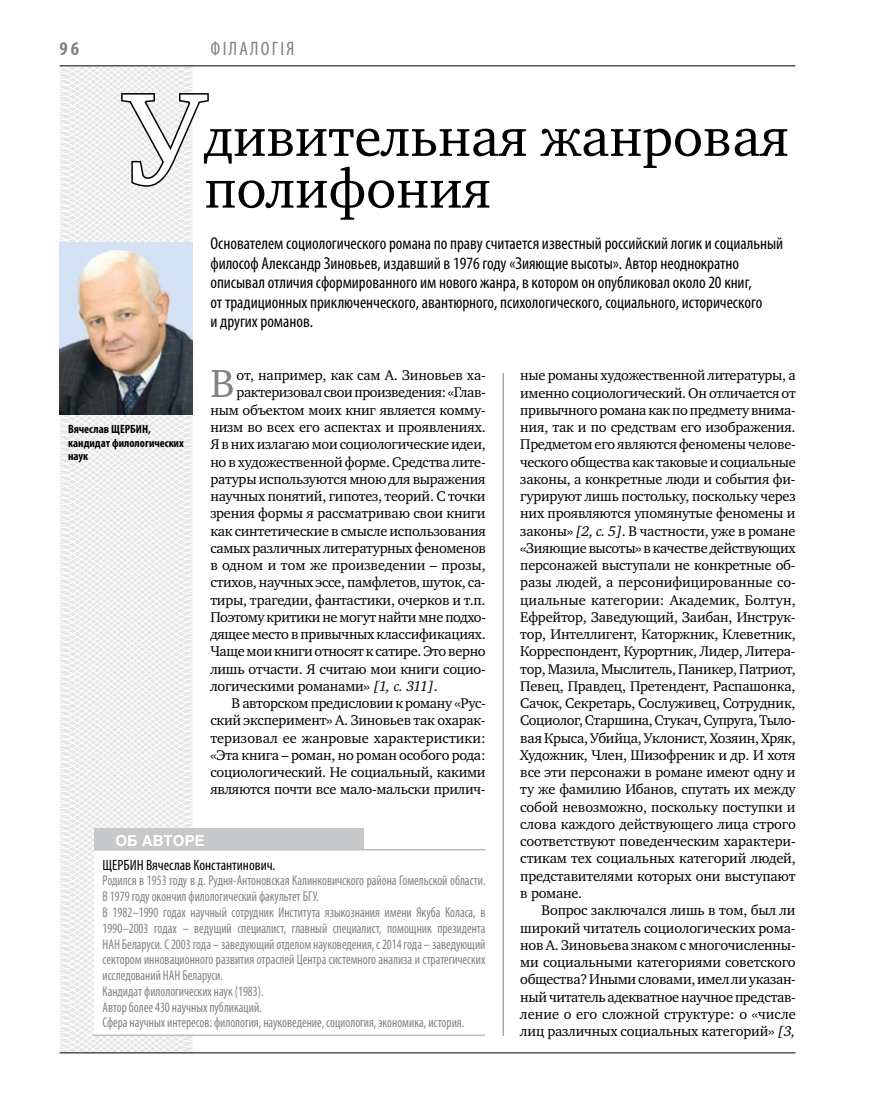
<style>
.page{position:relative;width:872px;height:1106px;background:#fff}
.page>*{position:absolute;margin:0;border:0;box-sizing:border-box;transform-origin:0 0}
.t1{font:132.6px "Charter C";color:#fff}
.t2{font:55.5px/51.8px "Charter C";color:#000}
.t3{font:40.05px "Charter C";color:#808285}
.t4{font:condensed 19.5px "Myriad Pro";letter-spacing:.11em;color:#808285}
.t5{font:700 condensed 19.5px "Myriad Pro";color:#808285}
.t6{font:condensed 17.25px/19.5px "Myriad Pro";color:#000}
.t7{font:condensed 15px "Myriad Pro";color:#000}
.t8{font:700 15px "Helios";color:#fff}
.t9{font:14.4px/17.2px "Charter C";letter-spacing:-.015em;color:#000;text-align:justify}
.t10{font:condensed 14.25px/15.8px "Myriad Pro";color:#808285;scale:.9 1}
.t11{font:700 condensed 12px/13.5px "Myriad Pro";color:#000}
.s1{font-style:italic}
</style>
<div class="page">
<svg style="left:59px;top:65px;width:192px;height:989px"></svg>
<hr style="left:60px;top:1052px;width:735px;height:1px;background:#000">
<hr style="left:60px;top:65px;width:735px;height:1px;background:#000">
<hr style="left:503px;top:373px;width:1px;height:663px;background:#808285">
<svg style="left:120px;top:92px;width:90px;height:96px"></svg>
<div style="left:94px;top:829px;width:270px;height:23px;background:#c6c8ca"></div>
<div style="left:94px;top:850px;width:391px;height:185px;background:#fff"></div>
<hr style="left:93px;top:1034px;width:392px;height:2px;background:#bcbdc0">
<hr style="left:94px;top:849px;width:391px;height:1px;background:#bcbdc0">
<img style="left:60px;top:242px;width:133px;height:173px">
<h3 class="t5" style="left:60px;top:37px;width:21px">96</h3>
<h3 class="t4" style="left:211px;top:37px;width:85px">ФІЛАЛОГІЯ</h3>
<h1 class="t1" style="left:124px;top:65px;width:82px">У</h1>
<h2 class="t2" style="left:204px;top:112px;width:586px">дивительная жанровая полифония</h2>
<p class="t6" style="left:210px;top:233px;width:574px">Основателем социологического романа по праву считается известный российский логик и социальный философ Александр Зиновьев, издавший в 1976 году «Зияющие высоты». Автор неоднократно описывал отличия сформированного им нового жанра, в котором он опубликовал около 20 книг,<br>от традиционных приключенческого, авантюрного, психологического, социального, исторического<br>и других романов.</p>
<p class="t11" style="left:68px;top:422px;width:117px">Вячеслав ЩЕРБИН, кандидат филологических наук</p>
<h3 class="t3" style="left:210px;top:362px;width:26px">В</h3>
<p class="t9" style="left:236px;top:367px;width:251px">от, например, как сам А. Зиновьев ха-</p>
<p class="t9" style="left:236px;top:384px;width:250px">рактеризовал свои произведения: «Глав-</p>
<p class="t9" style="left:210px;top:401px;width:277px">ным объектом моих книг является комму-</p>
<p class="t9" style="left:210px;top:418px;width:277px">низм во всех его аспектах и проявлениях.</p>
<p class="t9" style="left:210px;top:436px;width:277px">Я в них излагаю мои социологические идеи,</p>
<p class="t9" style="left:210px;top:453px;width:277px">но в художественной форме. Средства лите-</p>
<p class="t9" style="left:210px;top:470px;width:277px">ратуры используются мною для выражения</p>
<p class="t9" style="left:210px;top:487px;width:277px">научных понятий, гипотез, теорий. С точки</p>
<p class="t9" style="left:210px;top:505px;width:277px">зрения формы я рассматриваю свои книги</p>
<p class="t9" style="left:210px;top:522px;width:277px">как синтетические в смысле использования</p>
<p class="t9" style="left:210px;top:539px;width:277px">самых различных литературных феноменов</p>
<p class="t9" style="left:210px;top:556px;width:277px">в одном и том же произведении – прозы,</p>
<p class="t9" style="left:210px;top:574px;width:277px">стихов, научных эссе, памфлетов, шуток, са-</p>
<p class="t9" style="left:210px;top:591px;width:277px">тиры, трагедии, фантастики, очерков и т.п.</p>
<p class="t9" style="left:210px;top:608px;width:277px">Поэтому критики не могут найти мне подхо-</p>
<p class="t9" style="left:210px;top:625px;width:277px">дящее место в привычных классификациях.</p>
<p class="t9" style="left:210px;top:643px;width:277px">Чаще мои книги относят к сатире. Это верно</p>
<p class="t9" style="left:210px;top:660px;width:277px">лишь отчасти. Я считаю мои книги социо-</p>
<p class="t9" style="left:210px;top:677px;width:229px">логическими романами» <span class="s1">[1, с. 311]</span>.</p>
<p class="t9" style="left:232px;top:694px;width:256px">В авторском предисловии к роману «Рус-</p>
<p class="t9" style="left:210px;top:712px;width:277px">ский эксперимент» А. Зиновьев так охарак-</p>
<p class="t9" style="left:210px;top:729px;width:277px">теризовал ее жанровые характеристики:</p>
<p class="t9" style="left:210px;top:746px;width:277px">«Эта книга – роман, но роман особого рода:</p>
<p class="t9" style="left:210px;top:763px;width:277px">социологический. Не социальный, какими</p>
<p class="t9" style="left:210px;top:781px;width:277px">являются почти все мало-мальски прилич-</p>
<p class="t8" style="left:115px;top:832px;width:91px">об авторе</p>
<p class="t7" style="left:103px;top:855px;width:174px">ЩЕРБИН Вячеслав Константинович.</p>
<p class="t10" style="left:103px;top:872px;width:427px">Родился в 1953 году в д. Рудня-Антоновская Калинковичского района Гомельской области.<br>В 1979 году окончил филологический факультет БГУ.<br>В 1982–1990 годах научный сотрудник Института языкознания имени Якуба Коласа, в 1990–2003 годах – ведущий специалист, главный специалист, помощник президента НАН Беларуси. С 2003 года – заведующий отделом науковедения, с 2014 года – заведующий сектором инновационного развития отраслей Центра системного анализа и стратегических исследований НАН Беларуси.<br>Кандидат филологических наук (1983).<br>Автор более 430 научных публикаций.<br>Сфера научных интересов: филология, науковедение, социология, экономика, история.</p>
<p class="t9" style="left:520px;top:367px;width:277px">ные романы художественной литературы, а именно социологический. Он отличается от привычного романа как по предмету внима&shy;ния, так и по средствам его изображения.<br>Предметом его являются феномены челове&shy;ческого общества как таковые и социальные законы, а конкретные люди и события фи&shy;гурируют лишь постольку, поскольку через них проявляются упомянутые феномены и законы» <span class="s1">[2, с. 5]</span>. В частности, уже в романе «Зияющие высоты» в качестве действующих персонажей выступали не конкретные об&shy;разы людей, а персонифицированные со&shy;циальные категории: Академик, Болтун, Ефрейтор, Заведующий, Заибан, Инструк&shy;тор, Интеллигент, Каторжник, Клеветник, Корреспондент, Курортник, Лидер, Литера&shy;тор, Мазила, Мыслитель, Паникер, Патриот, Певец, Правдец, Претендент, Распашонка, Сачок, Секретарь, Сослуживец, Сотрудник, Социолог, Старшина, Стукач, Супруга, Тыло&shy;вая Крыса, Убийца, Уклонист, Хозяин, Хряк, Художник, Член, Шизофреник и др. И хотя все эти персонажи в романе имеют одну и ту же фамилию Ибанов, спутать их между собой невозможно, поскольку поступки и слова каждого действующего лица строго соответствуют поведенческим характери&shy;стикам тех социальных категорий людей, представителями которых они выступают в романе.</p>
<p class="t9" style="left:520px;top:902px;width:277px;text-indent:21px">Вопрос заключался лишь в том, был ли широкий читатель социологических рома&shy;нов А. Зиновьева знаком с многочисленны&shy;ми социальными категориями советского общества? Иными словами, имел ли указан&shy;ный читатель адекватное научное представ&shy;ление о его сложной структуре: о «числе лиц различных социальных категорий» <span class="s1">[3,</span></p>
</div>
